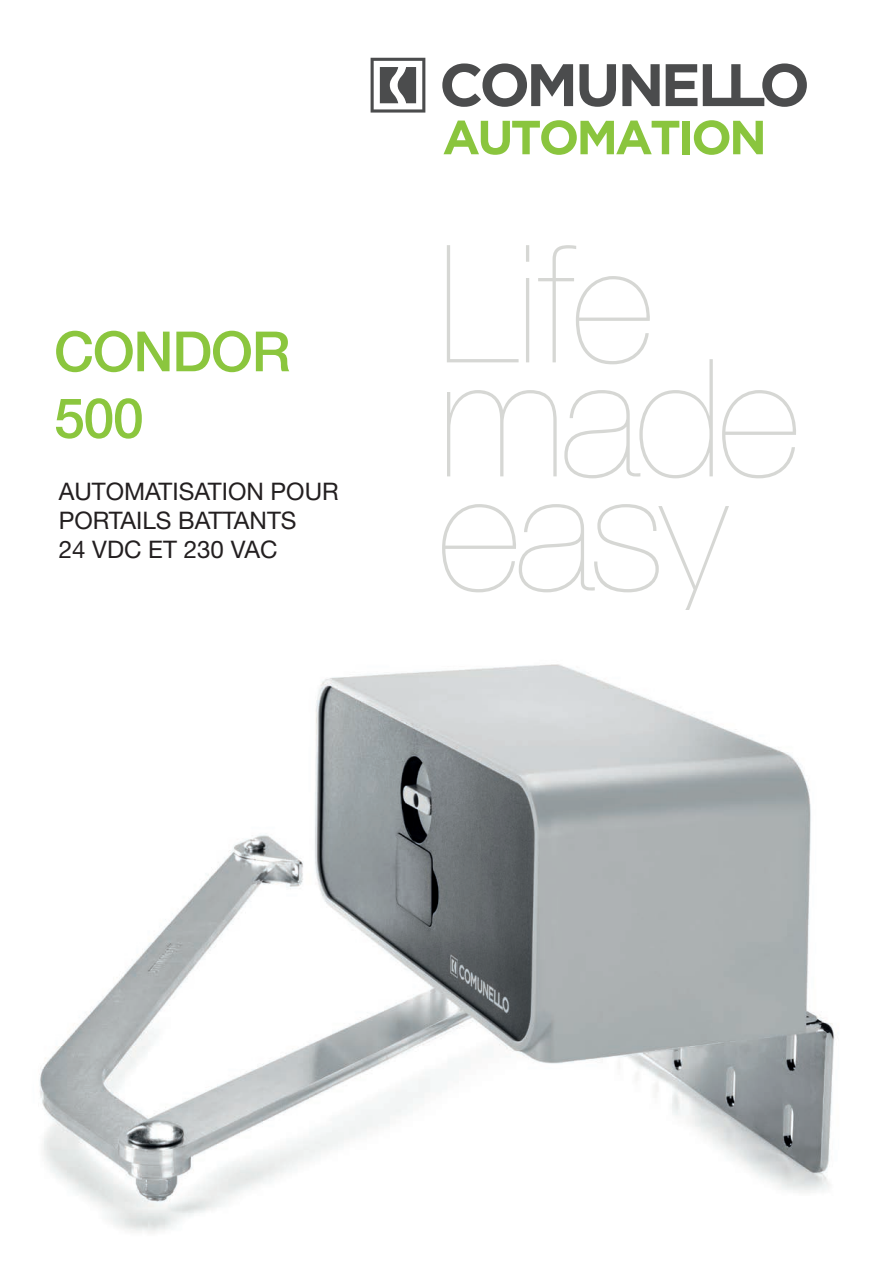
<style>
.page{position:relative;width:893px;height:1263px;background:#fff}
.page>*{position:absolute;margin:0;border:0;box-sizing:border-box;transform-origin:0 0}
.t1{font:200 164.1px "Helvetica Neue LT Std";letter-spacing:-.03em;color:#d6d7d4}
.t2{font:500 55.5px "Helvetica Neue LT Std";letter-spacing:-.025em;color:#8bc63e}
.t3{font:24.15px/29.1px "Helvetica Neue LT Std";color:#231f20}
</style>
<div class="page">
<svg style="left:442px;top:63px;width:131px;height:44px"></svg>
<svg style="left:579px;top:64px;width:37px;height:43px"></svg>
<svg style="left:622px;top:64px;width:38px;height:42px"></svg>
<svg style="left:666px;top:64px;width:31px;height:42px"></svg>
<svg style="left:703px;top:63px;width:104px;height:44px"></svg>
<svg style="left:371px;top:58px;width:54px;height:55px"></svg>
<svg style="left:443px;top:120px;width:236px;height:35px"></svg>
<div style="left:682px;top:121px;width:8px;height:33px;background:#8ac53e"></div>
<svg style="left:694px;top:120px;width:69px;height:35px"></svg>
<img style="left:39px;top:664px;width:796px;height:569px">
<p class="t2" style="left:54px;top:318px;width:238px">CONDOR</p>
<p class="t2" style="left:54px;top:385px;width:91px">500</p>
<p class="t3" style="left:59px;top:476px;width:281px">AUTOMATISATION POUR<br>PORTAILS BATTANTS</p>
<p class="t3" style="left:59px;top:534px;width:220px">24 VDC ET 230 VAC</p>
<p class="t1" style="left:438px;top:210px;width:217px">Life</p>
<p class="t1" style="left:438px;top:324px;width:364px">made</p>
<p class="t1" style="left:438px;top:438px;width:291px">easy</p>
</div>
